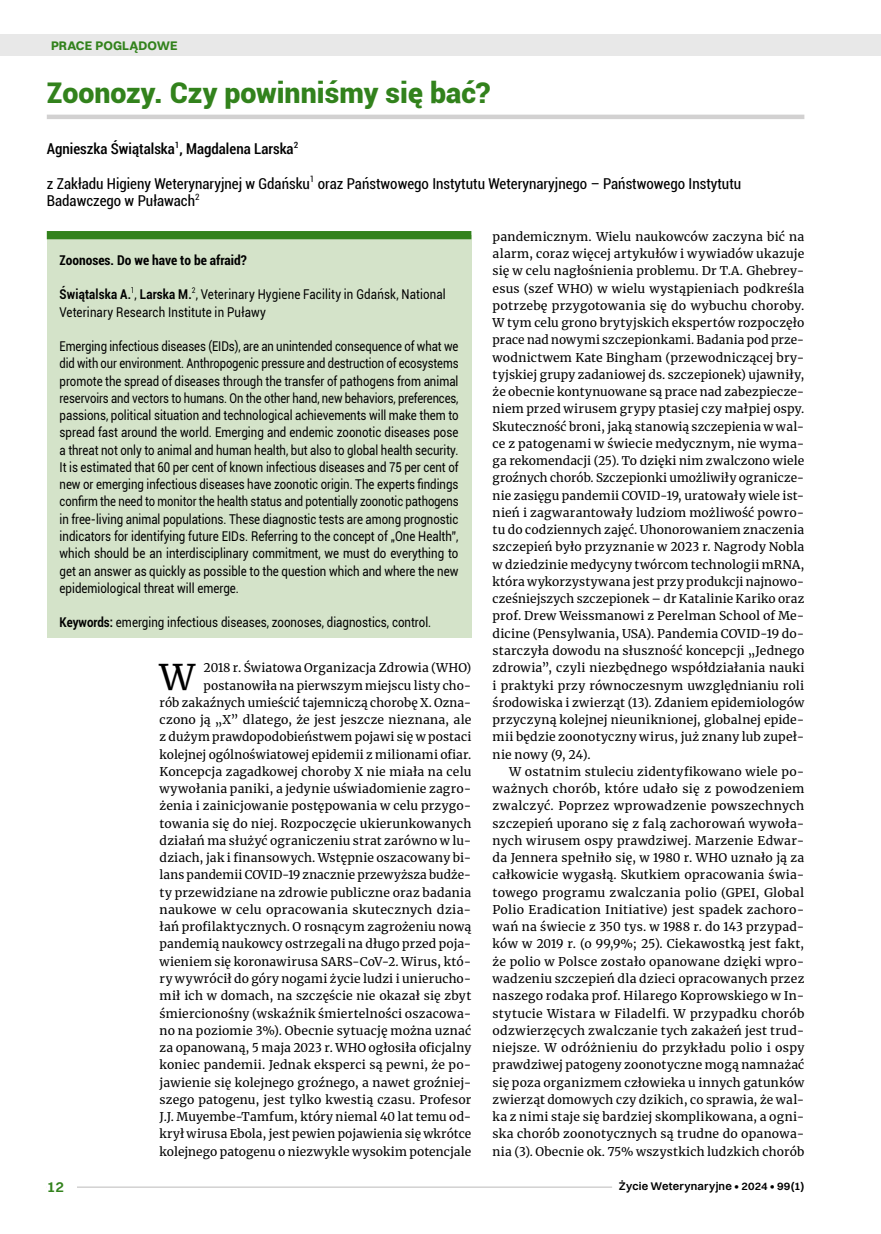
<style>
.page{position:relative;width:881px;height:1234px;background:#fff}
.page>*{position:absolute;margin:0;border:0;box-sizing:border-box;transform-origin:0 0}
.t1{font:35.25px "Merriweather";color:#000}
.t2{font:900 28.5px "Roboto";color:#32821c}
.t3{font:condensed 15px/17.2px "Roboto";color:#000}
.t4{font:500 condensed 15px "Roboto";color:#000}
.t5{font:600 15px "Switzer";color:#32821c}
.t6{font:13.5px/17.2px "Roboto";color:#000;text-align:justify;scale:.84 1}
.t7{font:13.5px/17.2px "Roboto";color:#000;scale:.85 1}
.t8{font:700 condensed 13.5px "Roboto";color:#000}
.t9{font:700 12.6px "Switzer";color:#32821c}
.t10{font:12px/17.2px "Merriweather";letter-spacing:.015em;color:#000;text-align:justify}
.t11{font:600 11.25px "Switzer";letter-spacing:.015em;color:#000}
.s1{font-weight:700}
</style>
<div class="page">
<hr style="left:47px;top:115px;width:757px;height:4px;background:#d2d1d1">
<div style="left:47px;top:235px;width:424px;height:402px;background:#d4e3c9"></div>
<div style="left:47px;top:231px;width:424px;height:8px;background:#32821c"></div>
<div style="left:0;top:35px;width:880px;height:21px;background:#e8e8e8"></div>
<hr style="left:47px;top:1186px;width:565px;height:1px;background:#d2d1d1">
<div style="left:47px;top:1178px;width:30px;height:15px;background:#fff"></div>
<p class="t9" style="left:51px;top:37px;width:128px">PRACE POGLĄDOWE</p>
<h2 class="t2" style="left:47px;top:72px;width:445px">Zoonozy. Czy powinniśmy się bać?</h2>
<p class="t4" style="left:47px;top:138px;width:253px">Agnieszka Świątalska<sup>1</sup>, Magdalena Larska<sup>2</sup></p>
<p class="t3" style="left:47px;top:174px;width:695px">z Zakładu Higieny Weterynaryjnej w Gdańsku<sup>1</sup> oraz Państwowego Instytutu Weterynaryjnego – Państwowego Instytutu<br>Badawczego w Puławach<sup>2</sup></p>
<p class="t8" style="left:60px;top:250px;width:189px">Zoonoses. Do we have to be afraid?</p>
<p class="t7" style="left:60px;top:285px;width:456px"><span class="s1">Świątalska A.</span><sup>1</sup>, <span class="s1">Larska M.</span><sup>2</sup>, Veterinary Hygiene Facility in Gdańsk, National<br>Veterinary Research Institute in Puławy</p>
<p class="t6" style="left:60px;top:337px;width:476px">Emerging infectious diseases (EIDs), are an unintended consequence of what we did with our environment. Anthropogenic pressure and destruction of ecosystems promote the spread of diseases through the transfer of pathogens from animal reservoirs and vectors to humans. On the other hand, new behaviors, preferences, passions, political situation and technological achievements will make them to spread fast around the world. Emerging and endemic zoonotic diseases pose a threat not only to animal and human health, but also to global health security.<br>It is estimated that 60 per cent of known infectious diseases and 75 per cent of new or emerging infectious diseases have zoonotic origin. The experts findings confirm the need to monitor the health status and potentially zoonotic pathogens in free-living animal populations. These diagnostic tests are among prognostic indicators for identifying future EIDs. Referring to the concept of „One Health”, which should be an interdisciplinary commitment, we must do everything to get an answer as quickly as possible to the question which and where the new epidemiological threat will emerge.</p>
<p class="t7" style="left:60px;top:613px;width:438px"><span class="s1">Keywords:</span> emerging infectious diseases, zoonoses, diagnostics, control.</p>
<p class="t10" style="left:159px;top:658px;width:313px;text-align:right">2018 r. Światowa Organizacja Zdrowia (WHO) postanowiła na pierwszym miejscu listy cho-<br>rób zakaźnych umieścić tajemniczą chorobę X. Ozna&shy;czono ją „X” dlatego, że jest jeszcze nieznana, ale z dużym prawdopodobieństwem pojawi się w postaci kolejnej ogólnoświatowej epidemii z milionami ofiar.<br>Koncepcja zagadkowej choroby X nie miała na celu wywołania paniki, a jedynie uświadomienie zagro&shy;żenia i zainicjowanie postępowania w celu przygo&shy;towania się do niej. Rozpoczęcie ukierunkowanych działań ma służyć ograniczeniu strat zarówno w lu&shy;dziach, jak i finansowych. Wstępnie oszacowany bi&shy;lans pandemii COVID-19 znacznie przewyższa budże&shy;ty przewidziane na zdrowie publiczne oraz badania naukowe w celu opracowania skutecznych dzia&shy;łań profilaktycznych. O rosnącym zagrożeniu nową pandemią naukowcy ostrzegali na długo przed poja&shy;wieniem się koronawirusa SARS-CoV-2. Wirus, któ&shy;ry wywrócił do góry nogami życie ludzi i unierucho&shy;mił ich w domach, na szczęście nie okazał się zbyt śmiercionośny (wskaźnik śmiertelności oszacowa&shy;no na poziomie 3%). Obecnie sytuację można uznać za opanowaną, 5 maja 2023 r. WHO ogłosiła oficjalny koniec pandemii. Jednak eksperci są pewni, że po&shy;jawienie się kolejnego groźnego, a nawet groźniej&shy;szego patogenu, jest tylko kwestią czasu. Profesor J.J. Muyembe-Tamfum, który niemal 40 lat temu od&shy;krył wirusa Ebola, jest pewien pojawienia się wkrótce kolejnego patogenu o niezwykle wysokim potencjale</p>
<h1 class="t1" style="left:159px;top:652px;width:37px">W</h1>
<p class="t10" style="left:492px;top:227px;width:313px">pandemicznym. Wielu naukowców zaczyna bić na alarm, coraz więcej artykułów i wywiadów ukazuje się w celu nagłośnienia problemu. Dr T.A. Ghebrey&shy;esus (szef WHO) w wielu wystąpieniach podkreśla potrzebę przygotowania się do wybuchu choroby.<br>W tym celu grono brytyjskich ekspertów rozpoczęło prace nad nowymi szczepionkami. Badania pod prze&shy;wodnictwem Kate Bingham (przewodniczącej bry&shy;tyjskiej grupy zadaniowej ds. szczepionek) ujawniły, że obecnie kontynuowane są prace nad zabezpiecze&shy;niem przed wirusem grypy ptasiej czy małpiej ospy.<br>Skuteczność broni, jaką stanowią szczepienia w wal&shy;ce z patogenami w świecie medycznym, nie wyma&shy;ga rekomendacji (25). To dzięki nim zwalczono wiele groźnych chorób. Szczepionki umożliwiły ogranicze&shy;nie zasięgu pandemii COVID-19, uratowały wiele ist&shy;nień i zagwarantowały ludziom możliwość powro&shy;tu do codziennych zajęć. Uhonorowaniem znaczenia szczepień było przyznanie w 2023 r. Nagrody Nobla w dziedzinie medycyny twórcom technologii mRNA, która wykorzystywana jest przy produkcji najnowo&shy;cześniejszych szczepionek – dr Katalinie Kariko oraz prof. Drew Weissmanowi z Perelman School of Me&shy;dicine (Pensylwania, USA). Pandemia COVID-19 do&shy;starczyła dowodu na słuszność koncepcji „Jednego zdrowia”, czyli niezbędnego współdziałania nauki i praktyki przy równoczesnym uwzględnianiu roli środowiska i zwierząt (13). Zdaniem epidemiologów przyczyną kolejnej nieuniknionej, globalnej epide&shy;mii będzie zoonotyczny wirus, już znany lub zupeł&shy;nie nowy (9, 24).</p>
<p class="t10" style="left:492px;top:762px;width:313px;text-indent:16px">W ostatnim stuleciu zidentyfikowano wiele po&shy;ważnych chorób, które udało się z powodzeniem zwalczyć. Poprzez wprowadzenie powszechnych szczepień uporano się z falą zachorowań wywoła&shy;nych wirusem ospy prawdziwej. Marzenie Edwar&shy;da Jennera spełniło się, w 1980 r. WHO uznało ją za całkowicie wygasłą. Skutkiem opracowania świa&shy;towego programu zwalczania polio (GPEI, Global Polio Eradication Initiative) jest spadek zachoro&shy;wań na świecie z 350 tys. w 1988 r. do 143 przypad&shy;ków w 2019 r. (o 99,9%; 25). Ciekawostką jest fakt, że polio w Polsce zostało opanowane dzięki wpro&shy;wadzeniu szczepień dla dzieci opracowanych przez naszego rodaka prof. Hilarego Koprowskiego w In&shy;stytucie Wistara w Filadelfi. W przypadku chorób odzwierzęcych zwalczanie tych zakażeń jest trud&shy;niejsze. W odróżnieniu do przykładu polio i ospy prawdziwej patogeny zoonotyczne mogą namnażać się poza organizmem człowieka u innych gatunków zwierząt domowych czy dzikich, co sprawia, że wal&shy;ka z nimi staje się bardziej skomplikowana, a ogni&shy;ska chorób zoonotycznych są trudne do opanowa&shy;nia (3). Obecnie ok. 75% wszystkich ludzkich chorób</p>
<p class="t5" style="left:47px;top:1177px;width:19px">12</p>
<p class="t11" style="left:618px;top:1179px;width:187px">Życie Weterynaryjne • 2024 • 99(1)</p>
</div>
